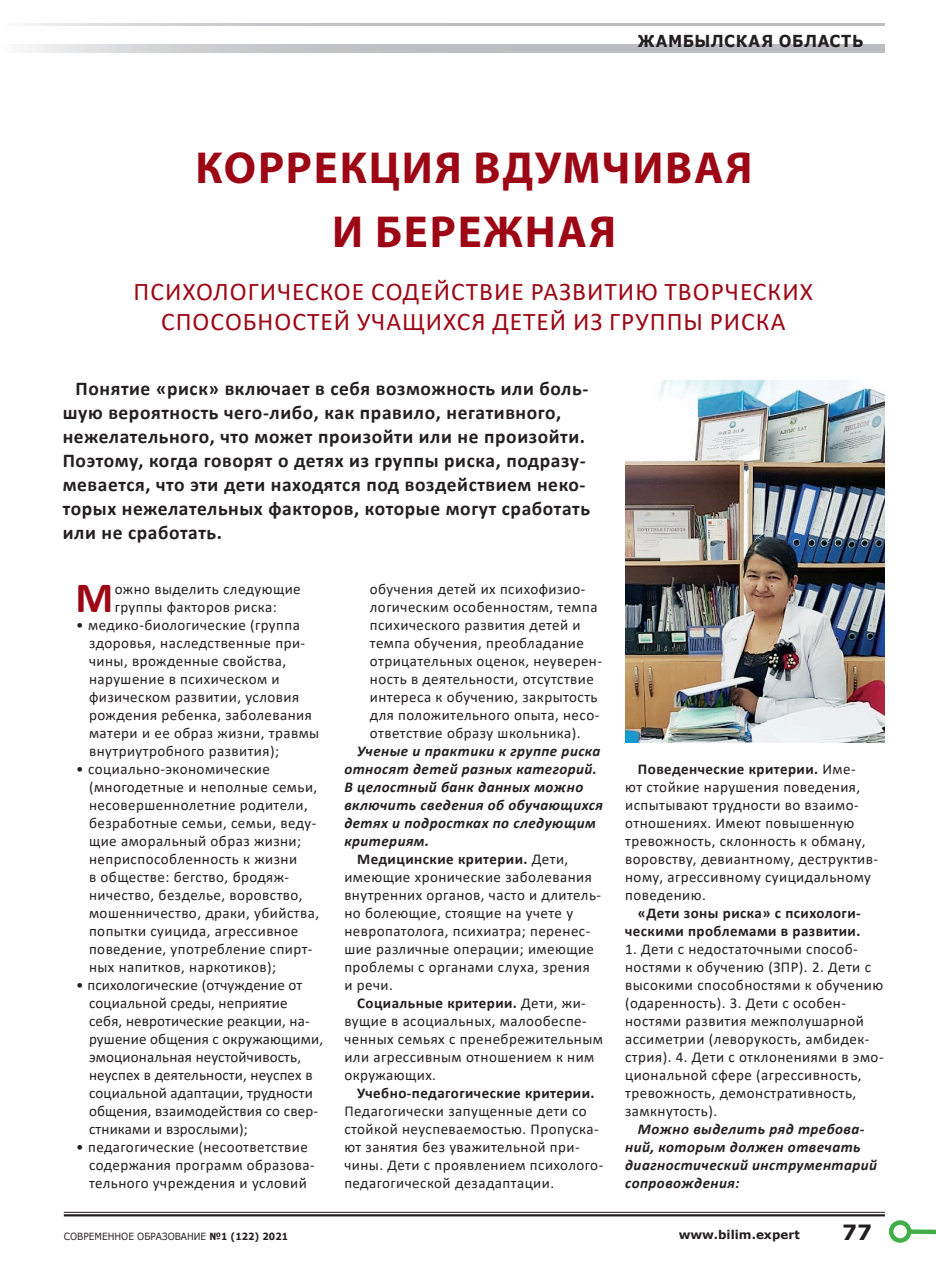
<style>
.page{position:relative;width:936px;height:1263px;background:#fff}
.page>*{position:absolute;margin:0;border:0;box-sizing:border-box;transform-origin:0 0}
.t1{font:700 45px/64.5px "Myriad Pro";letter-spacing:.04em;color:#9d0715;text-align:center}
.t2{font:700 43.35px "Calibri";color:#9d0715}
.t3{font:25.5px/30.6px "Calibri";letter-spacing:.04em;color:#9d0715;text-align:center}
.t4{font:700 21px "Verdana";color:#231f20}
.t5{font:700 19.5px/24px "Calibri";letter-spacing:.03em;color:#231f20}
.t6{font:700 16.5px "Verdana";letter-spacing:.04em;color:#231f20;scale:.91 1}
.t7{font:15px/18px "Calibri";letter-spacing:.03em;color:#231f20}
.t8{font:15px/18px "Calibri";letter-spacing:.01em;color:#231f20}
.t9{font:italic 700 15px/18px "Calibri";letter-spacing:.03em;color:#231f20}
.t10{font:700 15px/18px "Calibri";letter-spacing:.03em;color:#231f20;text-align:right}
.t11{font:700 12px "Verdana";color:#231f20}
.t12{font:9.9px "Verdana";color:#231f20;scale:.91 1}
.s1{font-weight:400}
.s2{font-weight:700}
</style>
<div class="page">
<img style="left:625px;top:381px;width:259px;height:361px">
<hr style="left:64px;top:1212px;width:820px;height:1px;background:#231f20">
<hr style="left:64px;top:1214px;width:820px;height:2px;background:#231f20">
<div style="left:909px;top:1229px;width:26px;height:5px;background:#40ae49"></div>
<div style="left:888px;top:1220px;width:23px;height:23px;border:4px solid #40ae49;border-radius:50%"></div>
<svg style="left:29px;top:44px;width:855px;height:8px;background:#c5c5c8"></svg>
<hr style="left:4px;top:23px;width:880px;height:3px;background:#bcbdc0">
<p class="t6" style="left:638px;top:29px;width:249px">ЖАМБЫЛСКАЯ ОБЛАСТЬ</p>
<h1 class="t1" style="left:196px;top:136px;width:558px">КОРРЕКЦИЯ ВДУМЧИВАЯ<br>И БЕРЕЖНАЯ</h1>
<h3 class="t3" style="left:133px;top:275px;width:681px">ПСИХОЛОГИЧЕСКОЕ СОДЕЙСТВИЕ РАЗВИТИЮ ТВОРЧЕСКИХ<br>СПОСОБНОСТЕЙ УЧАЩИХСЯ ДЕТЕЙ ИЗ ГРУППЫ РИСКА</h3>
<p class="t5" style="left:63px;top:376px;width:528px;text-indent:13px">Понятие «риск» включает в себя возможность или боль&shy;шую вероятность чего-либо, как правило, негативного, нежелательного, что может произойти или не произойти.<br>Поэтому, когда говорят о детях из группы риска, подразу&shy;мевается, что эти дети находятся под воздействием неко&shy;торых нежелательных факторов, которые могут сработать или не сработать.</p>
<h2 class="t2" style="left:75px;top:567px;width:39px">М</h2>
<p class="t7" style="left:115px;top:580px;width:187px">ожно выделить следующие группы факторов риска:</p>
<p class="t7" style="left:89px;top:616px;width:232px;text-indent:-13px">• медико-биологические (группа здоровья, наследственные при&shy;чины, врожденные свойства, нарушение в психическом и физическом развитии, условия рождения ребенка, заболевания матери и ее образ жизни, травмы внутриутробного развития);</p>
<p class="t7" style="left:89px;top:760px;width:231px;text-indent:-13px">• социально-экономические (многодетные и неполные семьи, несовершеннолетние родители, безработные семьи, семьи, веду&shy;щие аморальный образ жизни; неприспособленность к жизни<br>в обществе: бегство, бродяж&shy;ничество, безделье, воровство, мошенничество, драки, убийства, попытки суицида, агрессивное поведение, употребление спирт&shy;ных напитков, наркотиков);</p>
<p class="t8" style="left:89px;top:976px;width:235px;text-indent:-13px">• психологические (отчуждение от социальной среды, неприятие себя, невротические реакции, на&shy;рушение общения с окружающими, эмоциональная неустойчивость, неуспех в деятельности, неуспех в социальной адаптации, трудности общения, взаимодействия со свер&shy;стниками и взрослыми);</p>
<p class="t7" style="left:89px;top:1138px;width:227px;text-indent:-13px">• педагогические (несоответствие содержания программ образова&shy;тельного учреждения и условий</p>
<p class="t7" style="left:370px;top:580px;width:234px">обучения детей их психофизио&shy;логическим особенностям, темпа психического развития детей и темпа обучения, преобладание отрицательных оценок, неуверен&shy;ность в деятельности, отсутствие интереса к обучению, закрытость для положительного опыта, несо&shy;ответствие образу школьника).</p>
<p class="t9" style="left:357px;top:742px;width:245px">Ученые и практики к группе риска</p>
<p class="t9" style="left:344px;top:760px;width:254px">относят детей разных категорий.</p>
<p class="t9" style="left:344px;top:778px;width:240px">В целостный банк данных можно</p>
<p class="t9" style="left:344px;top:796px;width:260px">включить сведения об обучающихся</p>
<p class="t9" style="left:344px;top:814px;width:253px">детях и подростках по следующим</p>
<p class="t9" style="left:344px;top:832px;width:86px">критериям.</p>
<p class="t10" style="left:357px;top:850px;width:213px">Медицинские критерии. <span class="s1">Дети,</span></p>
<p class="t7" style="left:344px;top:868px;width:249px">имеющие хронические заболевания</p>
<p class="t7" style="left:344px;top:886px;width:258px">внутренних органов, часто и длитель-</p>
<p class="t7" style="left:344px;top:904px;width:230px">но болеющие, стоящие на учете у</p>
<p class="t7" style="left:344px;top:922px;width:247px">невропатолога, психиатра; перенес-</p>
<p class="t7" style="left:344px;top:940px;width:251px">шие различные операции; имеющие</p>
<p class="t7" style="left:344px;top:958px;width:247px">проблемы с органами слуха, зрения</p>
<p class="t7" style="left:344px;top:976px;width:50px">и речи.</p>
<p class="t10" style="left:357px;top:994px;width:230px">Социальные критерии. <span class="s1">Дети, жи-</span></p>
<p class="t7" style="left:344px;top:1012px;width:244px">вущие в асоциальных, малообеспе-</p>
<p class="t7" style="left:344px;top:1030px;width:260px">ченных семьях с пренебрежительным</p>
<p class="t7" style="left:344px;top:1048px;width:251px">или агрессивным отношением к ним</p>
<p class="t7" style="left:344px;top:1066px;width:93px">окружающих.</p>
<p class="t10" style="left:357px;top:1084px;width:239px">Учебно-педагогические критерии.</p>
<p class="t7" style="left:344px;top:1102px;width:260px">Педагогически запущенные дети со стойкой неуспеваемостью. Пропуска&shy;ют занятия без уважительной при&shy;чины. Дети с проявлением психолого&shy;педагогической дезадаптации.</p>
<p class="t7" style="left:625px;top:760px;width:254px;text-indent:13px"><span class="s2">Поведенческие критерии.</span> Име-<br>ют стойкие нарушения поведения, испытывают трудности во взаимо&shy;отношениях. Имеют повышенную тревожность, склонность к обману, воровству, девиантному, деструктив&shy;ному, агрессивному суицидальному поведению.</p>
<p class="t10" style="left:625px;top:904px;width:237px">«Дети зоны риска» с психологи&shy;ческими проблемами в развитии.</p>
<p class="t7" style="left:625px;top:940px;width:260px">1. Дети с недостаточными способ&shy;ностями к обучению (ЗПР). 2. Дети с высокими способностями к обучению (одаренность). 3. Дети с особен&shy;ностями развития межполушарной ассиметрии (леворукость, амбидек&shy;стрия). 4. Дети с отклонениями в эмо&shy;циональной сфере (агрессивность, тревожность, демонстративность, замкнутость).</p>
<p class="t9" style="left:625px;top:1120px;width:253px;text-indent:13px">Можно выделить ряд требова&shy;ний, которым должен отвечать диагностический инструментарий сопровождения:</p>
<p class="t12" style="left:64px;top:1229px;width:248px">СОВРЕМЕННОЕ ОБРАЗОВАНИЕ <span class="s2">№1 (122) 2021</span></p>
<p class="t11" style="left:678px;top:1226px;width:123px">www.bilim.expert</p>
<h3 class="t4" style="left:842px;top:1217px;width:31px">77</h3>
</div>
